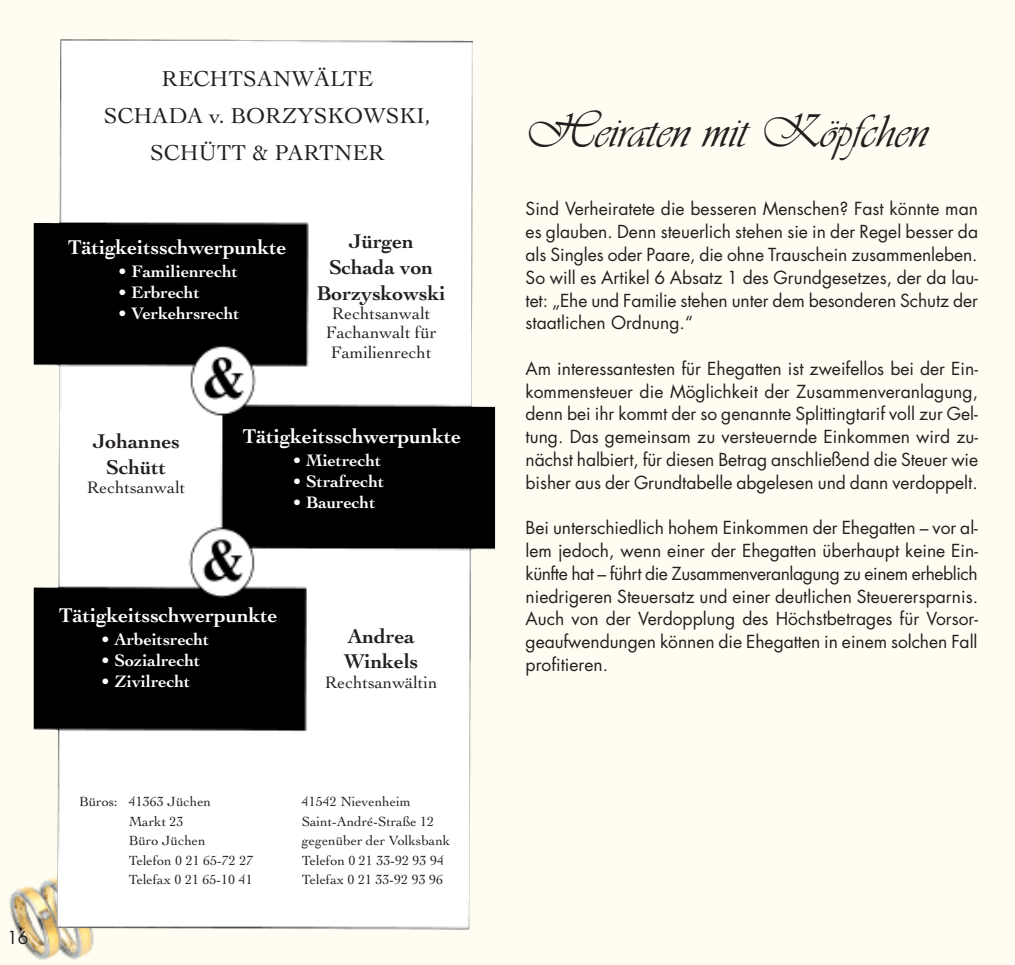
<style>
.page{position:relative;width:1015px;height:965px;background:#fff}
.page>*{position:absolute;margin:0;border:0;box-sizing:border-box;transform-origin:0 0}
.t1{font:49px "V730 Script";color:#231f20}
.t2{font:22.75px/36.8px "Cochin";color:#231f20;text-align:center}
.t3{font:700 21px "Cochin";color:#fff}
.t4{font:700 21px/25.7px "Cochin";color:#231f20;text-align:center}
.t5{font:17.5px/22.8px "Futura";letter-spacing:-.005em;color:#231f20;text-align:justify}
.t6{font:700 17.5px "Cochin";color:#fff}
.t7{font:17.5px/19.4px "Cochin";color:#231f20;text-align:center}
.t8{font:14px/19.4px "Cochin";color:#231f20}
</style>
<div class="page">
<div style="left:0;top:0;width:1015px;height:964px;background:#fffdf1"></div>
<img style="left:34px;top:37px;width:461px;height:892px">
<h2 class="t2" style="left:104px;top:62px;width:328px">RECHTSANWÄLTE<br>SCHADA v. BORZYSKOWSKI,<br>SCHÜTT &amp; PARTNER</h2>
<p class="t3" style="left:68px;top:239px;width:220px">Tätigkeitsschwerpunkte</p>
<p class="t6" style="left:118px;top:264px;width:121px">• Familienrecht</p>
<p class="t6" style="left:118px;top:285px;width:83px">• Erbrecht</p>
<p class="t6" style="left:118px;top:306px;width:123px">• Verkehrsrecht</p>
<p class="t4" style="left:317px;top:230px;width:130px">Jürgen<br>Schada von<br>Borzyskowski</p>
<p class="t7" style="left:326px;top:305px;width:113px">Rechtsanwalt<br>Fachanwalt für<br>Familienrecht</p>
<p class="t4" style="left:92px;top:430px;width:89px">Johannes<br>Schütt</p>
<p class="t7" style="left:87px;top:479px;width:100px">Rechtsanwalt</p>
<p class="t3" style="left:243px;top:428px;width:220px">Tätigkeitsschwerpunkte</p>
<p class="t6" style="left:293px;top:453px;width:90px">• Mietrecht</p>
<p class="t6" style="left:293px;top:474px;width:93px">• Strafrecht</p>
<p class="t6" style="left:293px;top:495px;width:84px">• Baurecht</p>
<p class="t3" style="left:59px;top:606px;width:220px">Tätigkeitsschwerpunkte</p>
<p class="t6" style="left:101px;top:632px;width:110px">• Arbeitsrecht</p>
<p class="t6" style="left:101px;top:653px;width:101px">• Sozialrecht</p>
<p class="t6" style="left:101px;top:674px;width:91px">• Zivilrecht</p>
<p class="t4" style="left:344px;top:624px;width:76px;text-align:left">Andrea<br>Winkels</p>
<p class="t7" style="left:325px;top:673px;width:114px">Rechtsanwältin</p>
<p class="t5" style="left:7px;top:927px;width:23px">16</p>
<p class="t8" style="left:129px;top:793px;width:126px;text-indent:-50px">Büros: 41363 Jüchen<br>Markt 23<br>Büro Jüchen<br>Telefon 0 21 65-72 27<br>Telefax 0 21 65-10 41</p>
<p class="t8" style="left:302px;top:793px;width:150px">41542 Nievenheim<br>Saint-André-Straße 12 gegenüber der Volksbank<br>Telefon 0 21 33-92 93 94<br>Telefax 0 21 33-92 93 96</p>
<h1 class="t1" style="left:525px;top:114px;width:405px">Heiraten mit Köpfchen</h1>
<p class="t5" style="left:526px;top:199px;width:454px">Sind Verheiratete die besseren Menschen? Fast könnte man es glauben. Denn steuerlich stehen sie in der Regel besser da als Singles oder Paare, die ohne Trauschein zusammenleben.<br>So will es Artikel 6 Absatz 1 des Grundgesetzes, der da lau&shy;tet: „Ehe und Familie stehen unter dem besonderen Schutz der staatlichen Ordnung.“</p>
<p class="t5" style="left:526px;top:358px;width:454px">Am interessantesten für Ehegatten ist zweifellos bei der Ein&shy;kommensteuer die Möglichkeit der Zusammenveranlagung, denn bei ihr kommt der so genannte Splittingtarif voll zur Gel&shy;tung. Das gemeinsam zu versteuernde Einkommen wird zu&shy;nächst halbiert, für diesen Betrag anschließend die Steuer wie bisher aus der Grundtabelle abgelesen und dann verdoppelt.</p>
<p class="t5" style="left:526px;top:517px;width:454px">Bei unterschiedlich hohem Einkommen der Ehegatten – vor al&shy;lem jedoch, wenn einer der Ehegatten überhaupt keine Ein&shy;künfte hat – führt die Zusammenveranlagung zu einem erheblich niedrigeren Steuersatz und einer deutlichen Steuerersparnis.<br>Auch von der Verdopplung des Höchstbetrages für Vorsor&shy;geaufwendungen können die Ehegatten in einem solchen Fall profitieren.</p>
</div>
